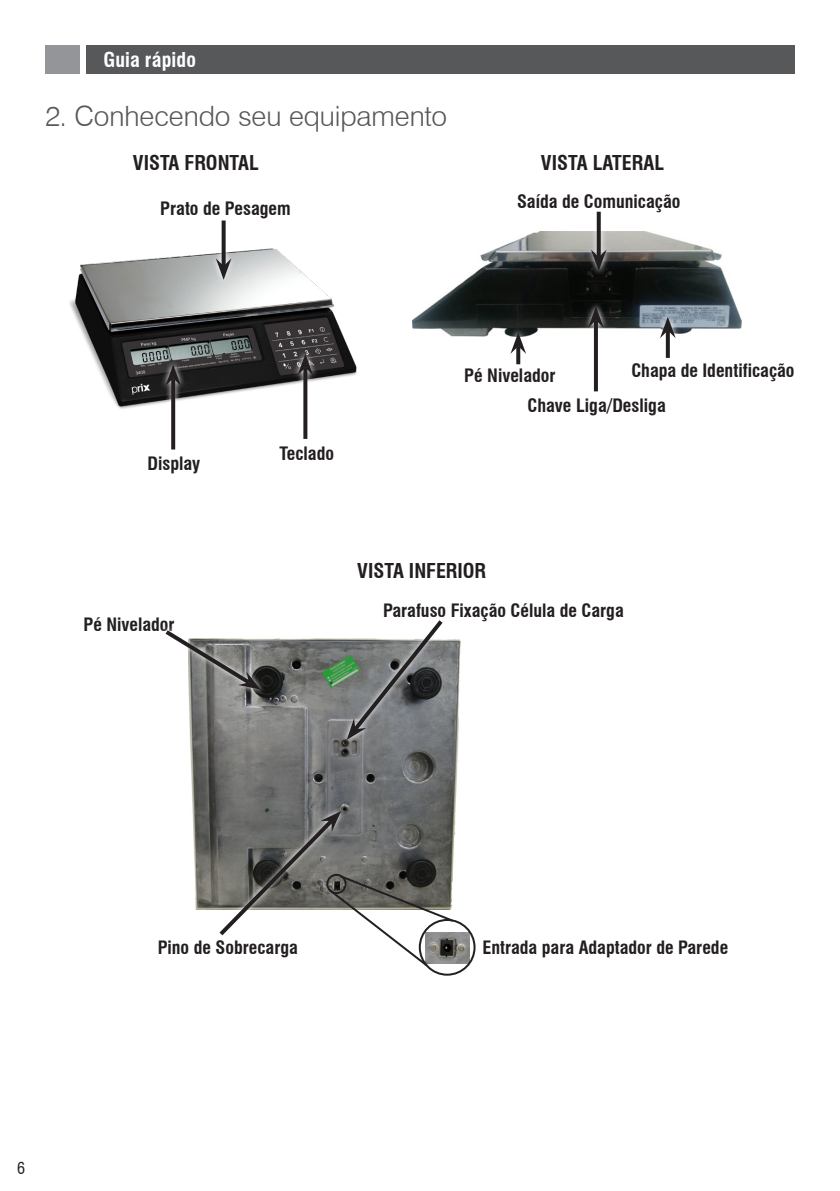
<style>
.page{position:relative;width:840px;height:1191px;background:#fff}
.page>*{position:absolute;margin:0;border:0;box-sizing:border-box;transform-origin:0 0}
.SuperTítulo{font:300 28px "Swiss 721 BT";letter-spacing:-.005em;color:#57585a}
.t1{font:700 condensed 20px "Swiss 721 BT";color:#231f20}
.t2{font:700 condensed 20px "Swiss 721 BT";letter-spacing:.005em;color:#fff}
.Sub_Subtítulo_OCULTO{font:700 condensed 18px "Swiss 721 BT";color:#231f20}
.t3{font:condensed 16px "Swiss 721 BT";color:#231f20}
</style>
<div class="page">
<div style="left:86px;top:45px;width:708px;height:29px;background:#57585a"></div>
<div style="left:45px;top:45px;width:35px;height:29px;background:#939598"></div>
<img style="left:412px;top:232px;width:329px;height:104px">
<svg style="left:582px;top:301px;width:27px;height:91px"></svg>
<svg style="left:593px;top:328px;width:4px;height:63px"></svg>
<svg style="left:587px;top:306px;width:16px;height:22px"></svg>
<svg style="left:585px;top:211px;width:26px;height:65px"></svg>
<svg style="left:596px;top:212px;width:4px;height:37px"></svg>
<svg style="left:590px;top:249px;width:16px;height:22px"></svg>
<svg style="left:654px;top:312px;width:26px;height:46px"></svg>
<svg style="left:665px;top:338px;width:4px;height:20px"></svg>
<svg style="left:659px;top:317px;width:16px;height:21px"></svg>
<svg style="left:504px;top:327px;width:27px;height:38px"></svg>
<svg style="left:516px;top:354px;width:4px;height:10px"></svg>
<svg style="left:510px;top:332px;width:16px;height:22px"></svg>
<img style="left:189px;top:638px;width:271px;height:271px">
<svg style="left:341px;top:638px;width:106px;height:107px"></svg>
<svg style="left:346px;top:620px;width:100px;height:120px;background:#848787"></svg>
<svg style="left:188px;top:638px;width:78px;height:57px"></svg>
<svg style="left:165px;top:630px;width:95px;height:59px"></svg>
<svg style="left:214px;top:805px;width:132px;height:105px"></svg>
<img style="left:455px;top:932px;width:13px;height:31px">
<svg style="left:215px;top:811px;width:240px;height:157px"></svg>
<div style="left:418px;top:919px;width:57px;height:56px;border:2px solid #231f20;border-radius:50%"></div>
<img style="left:69px;top:248px;width:288px;height:161px">
<svg style="left:292px;top:349px;width:26px;height:90px"></svg>
<svg style="left:303px;top:375px;width:4px;height:64px"></svg>
<svg style="left:297px;top:354px;width:16px;height:21px"></svg>
<svg style="left:160px;top:360px;width:26px;height:90px"></svg>
<svg style="left:171px;top:386px;width:4px;height:63px"></svg>
<svg style="left:165px;top:364px;width:16px;height:22px"></svg>
<svg style="left:210px;top:220px;width:27px;height:65px"></svg>
<svg style="left:221px;top:220px;width:4px;height:38px"></svg>
<svg style="left:216px;top:258px;width:15px;height:22px"></svg>
<p class="t2" style="left:103px;top:47px;width:94px">Guia rápido</p>
<p class="SuperTítulo" style="left:45px;top:99px;width:403px">2. Conhecendo seu equipamento</p>
<p class="t1" style="left:133px;top:150px;width:127px">VISTA FRONTAL</p>
<p class="Sub_Subtítulo_OCULTO" style="left:160px;top:198px;width:132px">Prato de Pesagem</p>
<p class="t1" style="left:540px;top:150px;width:125px">VISTA LATERAL</p>
<p class="Sub_Subtítulo_OCULTO" style="left:516px;top:190px;width:165px">Saída de Comunicação</p>
<p class="Sub_Subtítulo_OCULTO" style="left:147px;top:453px;width:54px">Display</p>
<p class="Sub_Subtítulo_OCULTO" style="left:279px;top:442px;width:56px">Teclado</p>
<p class="Sub_Subtítulo_OCULTO" style="left:464px;top:364px;width:93px">Pé Nivelador</p>
<p class="Sub_Subtítulo_OCULTO" style="left:631px;top:360px;width:165px">Chapa de Identificação</p>
<p class="Sub_Subtítulo_OCULTO" style="left:527px;top:395px;width:140px">Chave Liga/Desliga</p>
<p class="Sub_Subtítulo_OCULTO" style="left:83px;top:613px;width:93px">Pé Nivelador</p>
<p class="t1" style="left:357px;top:559px;width:130px">VISTA INFERIOR</p>
<p class="Sub_Subtítulo_OCULTO" style="left:383px;top:599px;width:242px">Parafuso Fixação Célula de Carga</p>
<p class="t3" style="left:17px;top:1159px;width:9px">6</p>
<p class="Sub_Subtítulo_OCULTO" style="left:158px;top:936px;width:142px">Pino de Sobrecarga</p>
<p class="Sub_Subtítulo_OCULTO" style="left:482px;top:936px;width:247px">Entrada para Adaptador de Parede</p>
</div>
